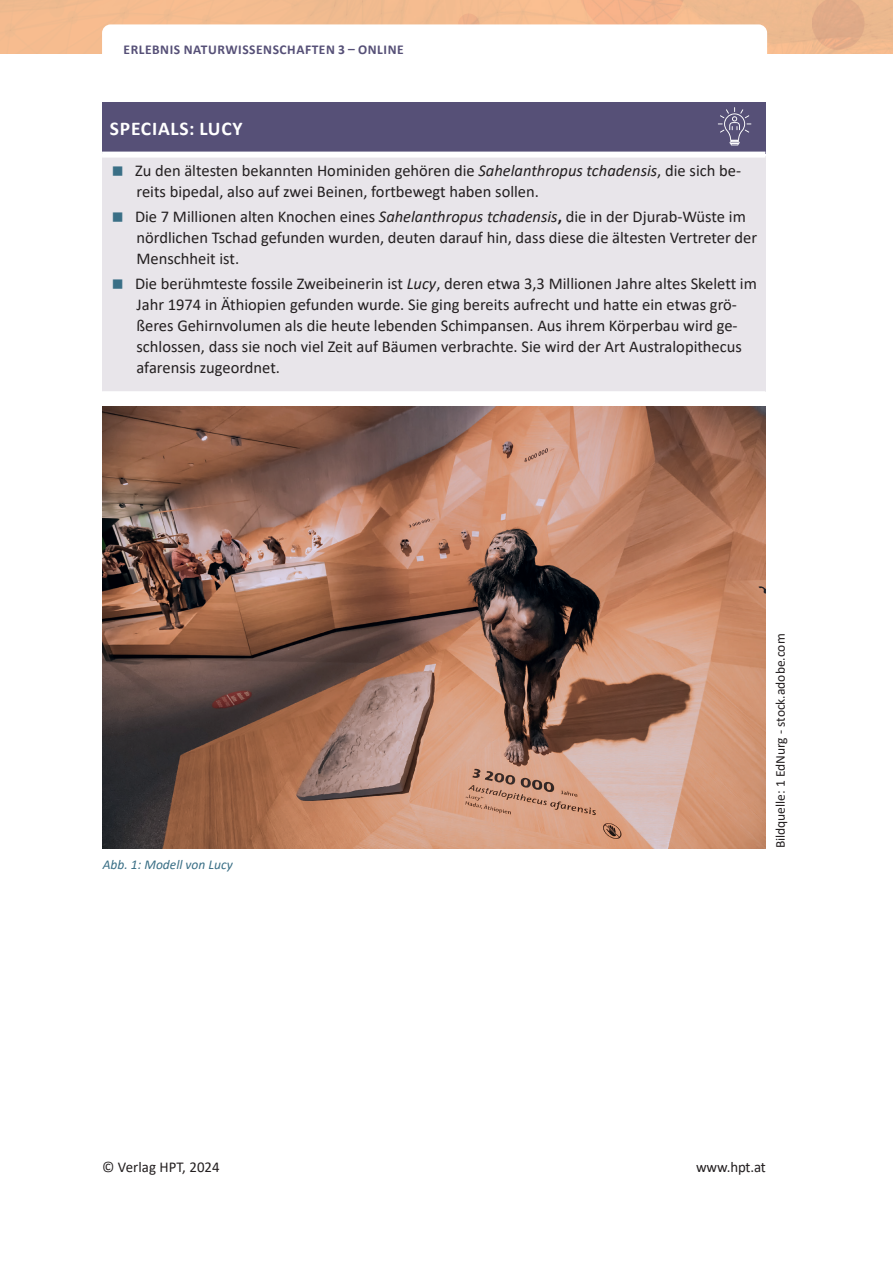
<style>
.page{position:relative;width:893px;height:1263px;background:#fff}
.page>*{position:absolute;margin:0;border:0;box-sizing:border-box;transform-origin:0 0}
.t1{font:700 19.5px "Calibri";letter-spacing:.04em;color:#fff}
.t2{font:16.5px/21px "Calibri";color:#231f20}
.t3{font:15px "Calibri";letter-spacing:.005em;color:#231f20}
.t4{font:700 13.5px "Calibri";letter-spacing:.04em;color:#565077}
.t5{font:13.5px "Calibri";color:#231f20}
.t6{font:italic 13.5px "Calibri";color:#3a6f86}
.s1{font-style:italic}
.s2{font-weight:700}
</style>
<div class="page">
<svg style="left:102px;top:24px;width:665px;height:30px"></svg>
<div style="left:102px;top:102px;width:663px;height:51px;background:#565077"></div>
<hr style="left:102px;top:152px;width:663px;height:3px;background:#fff">
<div style="left:102px;top:156px;width:663px;height:236px;background:#e8e5ea"></div>
<hr style="left:102px;top:155px;width:663px;height:3px;background:#fff">
<hr style="left:102px;top:391px;width:663px;height:1px;background:#fff">
<img style="left:102px;top:406px;width:663px;height:442px">
<svg style="left:718px;top:107px;width:33px;height:38px"></svg>
<p class="t4" style="left:124px;top:40px;width:282px">ERLEBNIS NATURWISSENSCHAFTEN 3 – ONLINE</p>
<p class="t1" style="left:110px;top:115px;width:134px">SPECIALS: LUCY</p>
<p class="t2" style="left:135px;top:159px;width:608px">Zu den ältesten bekannten Hominiden gehören die <span class="s1">Sahelanthropus tchadensis</span>, die sich be&shy;reits bipedal, also auf zwei Beinen, fortbewegt haben sollen.</p>
<p class="t2" style="left:135px;top:206px;width:624px">Die 7 Millionen alten Knochen eines <span class="s1">Sahelanthropus tchadensis</span><span class="s2">,</span> die in der Djurab-Wüste im nördlichen Tschad gefunden wurden, deuten darauf hin, dass diese die ältesten Vertreter der<br>Menschheit ist.</p>
<p class="t2" style="left:135px;top:273px;width:623px">Die berühmteste fossile Zweibeinerin ist <span class="s1">Lucy</span>, deren etwa 3,3 Millionen Jahre altes Skelett im Jahr 1974 in Äthiopien gefunden wurde. Sie ging bereits aufrecht und hatte ein etwas grö&shy;ßeres Gehirnvolumen als die heute lebenden Schimpansen. Aus ihrem Körperbau wird ge&shy;schlossen, dass sie noch viel Zeit auf Bäumen verbrachte. Sie wird der Art Australopithecus afarensis zugeordnet.</p>
<p class="t6" style="left:103px;top:855px;width:131px">Abb. 1: Modell von Lucy</p>
<p class="t5" style="left:771px;top:848px;width:216px;rotate:-90deg">Bildquelle: 1 EdNurg - stock.adobe.com</p>
<p class="t3" style="left:102px;top:1157px;width:119px">© Verlag HPT, 2024</p>
<p class="t3" style="left:696px;top:1157px;width:71px">www.hpt.at</p>
</div>
